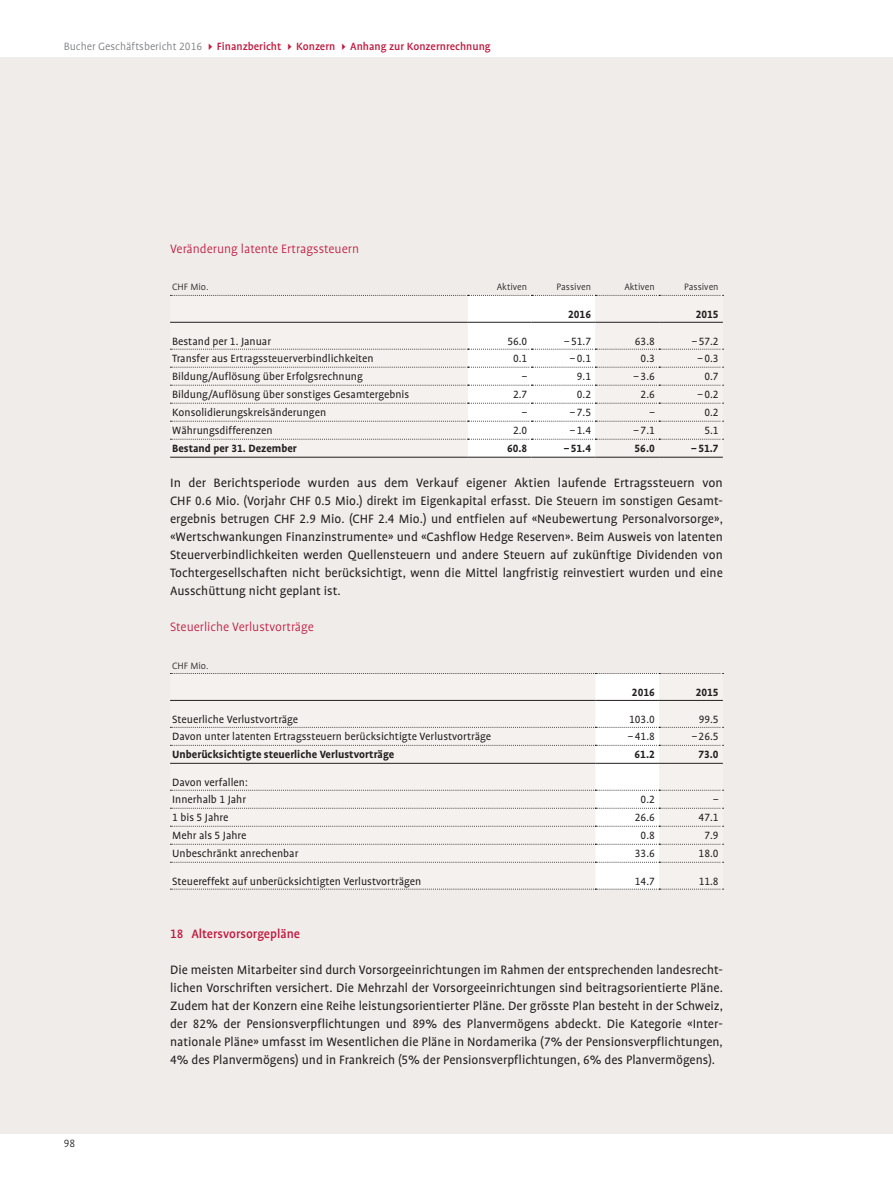
<style>
.page{position:relative;width:893px;height:1191px;background:#fff}
.page>*{position:absolute;margin:0;border:0;box-sizing:border-box;transform-origin:0 0}
.t1{font:13.8px/18px "Bucher Profile";color:#231f20;text-align:justify}
.t2{font:300 13.8px "Bucher Profile";color:#be1b40}
.t3{font:500 13.8px "Bucher Profile";color:#be1b40}
.t4{font:12px/17.7px "Bucher Profile";color:#231f20}
.t5{font:700 12px "Bucher Profile";color:#231f20}
.t6{font:500 12px "Bucher Profile";color:#be1b40}
.t7{font:300 12px "Bucher Profile";color:#231f20}
.t8{font:300 10.5px "Bucher Profile";color:#231f20}
.s1{font-weight:300;color:#76787b}
</style>
<div class="page">
<div style="left:0;top:57px;width:893px;height:1076px;background:#f0ece9"></div>
<svg style="left:170px;top:294px;width:554px;height:163px"></svg>
<hr style="left:170px;top:322px;width:298px;height:1px;background:#231f20">
<hr style="left:468px;top:322px;width:63px;height:1px;background:#231f20">
<hr style="left:531px;top:322px;width:64px;height:1px;background:#231f20">
<hr style="left:595px;top:322px;width:64px;height:1px;background:#231f20">
<hr style="left:659px;top:322px;width:64px;height:1px;background:#231f20">
<hr style="left:170px;top:457px;width:298px;height:1px;background:#231f20">
<hr style="left:468px;top:457px;width:63px;height:1px;background:#231f20">
<hr style="left:531px;top:457px;width:64px;height:1px;background:#231f20">
<hr style="left:595px;top:457px;width:64px;height:1px;background:#231f20">
<hr style="left:659px;top:457px;width:64px;height:1px;background:#231f20">
<svg style="left:170px;top:673px;width:554px;height:216px"></svg>
<hr style="left:170px;top:700px;width:425px;height:1px;background:#231f20">
<hr style="left:595px;top:700px;width:64px;height:1px;background:#231f20">
<hr style="left:659px;top:700px;width:64px;height:1px;background:#231f20">
<hr style="left:170px;top:763px;width:425px;height:1px;background:#231f20">
<hr style="left:595px;top:763px;width:64px;height:1px;background:#231f20">
<hr style="left:659px;top:763px;width:64px;height:1px;background:#231f20">
<p class="t6" style="left:64px;top:40px;width:429px"><span class="s1">Bucher Geschäftsbericht 2016</span> Finanzbericht Konzern Anhang zur Konzernrechnung</p>
<p class="t2" style="left:170px;top:242px;width:190px">Veränderung latente Ertragssteuern</p>
<p class="t8" style="left:172px;top:282px;width:38px">CHF Mio.</p>
<p class="t8" style="left:497px;top:282px;width:32px">Aktiven</p>
<p class="t8" style="left:557px;top:282px;width:36px">Passiven</p>
<p class="t8" style="left:624px;top:282px;width:32px">Aktiven</p>
<p class="t8" style="left:684px;top:282px;width:36px">Passiven</p>
<p class="t5" style="left:568px;top:308px;width:24px">2016</p>
<p class="t5" style="left:696px;top:308px;width:24px">2015</p>
<p class="t4" style="left:172px;top:332px;width:100px">Bestand per 1. Januar</p>
<p class="t4" style="left:507px;top:332px;width:21px">56.0</p>
<p class="t4" style="left:564px;top:332px;width:28px">– 51.7</p>
<p class="t4" style="left:635px;top:332px;width:21px">63.8</p>
<p class="t4" style="left:692px;top:332px;width:28px">– 57.2</p>
<p class="t4" style="left:172px;top:350px;width:203px">Transfer aus Ertragssteuerverbindlichkeiten</p>
<p class="t4" style="left:513px;top:350px;width:16px">0.1</p>
<p class="t4" style="left:570px;top:350px;width:23px">– 0.1</p>
<p class="t4" style="left:641px;top:350px;width:16px">0.3</p>
<p class="t4" style="left:697px;top:350px;width:23px">– 0.3</p>
<p class="t4" style="left:172px;top:368px;width:192px">Bildung/Auflösung über Erfolgsrechnung</p>
<p class="t4" style="left:522px;top:368px;width:7px">–</p>
<p class="t4" style="left:577px;top:368px;width:16px">9.1</p>
<p class="t4" style="left:634px;top:368px;width:23px">– 3.6</p>
<p class="t4" style="left:704px;top:368px;width:16px">0.7</p>
<p class="t4" style="left:172px;top:386px;width:238px">Bildung/Auflösung über sonstiges Gesamtergebnis</p>
<p class="t4" style="left:513px;top:386px;width:16px">2.7</p>
<p class="t4" style="left:577px;top:386px;width:16px">0.2</p>
<p class="t4" style="left:641px;top:386px;width:16px">2.6</p>
<p class="t4" style="left:697px;top:386px;width:23px">– 0.2</p>
<p class="t4" style="left:172px;top:404px;width:155px">Konsolidierungskreisänderungen</p>
<p class="t4" style="left:522px;top:404px;width:7px">–</p>
<p class="t4" style="left:570px;top:404px;width:23px">– 7.5</p>
<p class="t4" style="left:649px;top:404px;width:7px">–</p>
<p class="t4" style="left:704px;top:404px;width:16px">0.2</p>
<p class="t4" style="left:172px;top:422px;width:102px">Währungsdifferenzen</p>
<p class="t4" style="left:513px;top:422px;width:16px">2.0</p>
<p class="t4" style="left:570px;top:422px;width:23px">– 1.4</p>
<p class="t4" style="left:634px;top:422px;width:23px">– 7.1</p>
<p class="t4" style="left:704px;top:422px;width:16px">5.1</p>
<p class="t5" style="left:172px;top:442px;width:126px">Bestand per 31. Dezember</p>
<p class="t5" style="left:507px;top:442px;width:22px">60.8</p>
<p class="t5" style="left:564px;top:442px;width:29px">– 51.4</p>
<p class="t5" style="left:635px;top:442px;width:22px">56.0</p>
<p class="t5" style="left:691px;top:442px;width:29px">– 51.7</p>
<p class="t1" style="left:170px;top:474px;width:554px">In der Berichtsperiode wurden aus dem Verkauf eigener Aktien laufende Ertragssteuern von CHF 0.6 Mio. (Vorjahr CHF 0.5 Mio.) direkt im Eigenkapital erfasst. Die Steuern im sonstigen Gesamt&shy;ergebnis betrugen CHF 2.9 Mio. (CHF 2.4 Mio.) und entfielen auf «Neubewertung Personalvorsorge», «Wertschwankungen Finanzinstrumente» und «Cashflow Hedge Reserven». Beim Ausweis von latenten Steuerverbindlichkeiten werden Quellensteuern und andere Steuern auf zukünftige Dividenden von Tochtergesellschaften nicht berücksichtigt, wenn die Mittel langfristig reinvestiert wurden und eine Ausschüttung nicht geplant ist.</p>
<p class="t2" style="left:170px;top:620px;width:145px">Steuerliche Verlustvorträge</p>
<p class="t8" style="left:172px;top:660px;width:38px">CHF Mio.</p>
<p class="t5" style="left:632px;top:686px;width:24px">2016</p>
<p class="t5" style="left:696px;top:686px;width:24px">2015</p>
<p class="t4" style="left:172px;top:710px;width:128px">Steuerliche Verlustvorträge</p>
<p class="t4" style="left:629px;top:710px;width:27px">103.0</p>
<p class="t4" style="left:699px;top:710px;width:21px">99.5</p>
<p class="t4" style="left:172px;top:728px;width:320px">Davon unter latenten Ertragssteuern berücksichtigte Verlustvorträge</p>
<p class="t4" style="left:628px;top:728px;width:28px">– 41.8</p>
<p class="t4" style="left:692px;top:728px;width:28px">– 26.5</p>
<p class="t5" style="left:172px;top:748px;width:223px">Unberücksichtigte steuerliche Verlustvorträge</p>
<p class="t5" style="left:635px;top:748px;width:22px">61.2</p>
<p class="t5" style="left:698px;top:748px;width:22px">73.0</p>
<p class="t4" style="left:172px;top:773px;width:77px">Davon verfallen:<br>Innerhalb 1 Jahr</p>
<p class="t4" style="left:641px;top:791px;width:16px">0.2</p>
<p class="t4" style="left:713px;top:791px;width:7px">–</p>
<p class="t4" style="left:172px;top:809px;width:58px">1 bis 5 Jahre</p>
<p class="t4" style="left:635px;top:809px;width:21px">26.6</p>
<p class="t4" style="left:699px;top:809px;width:21px">47.1</p>
<p class="t4" style="left:172px;top:827px;width:76px">Mehr als 5 Jahre</p>
<p class="t4" style="left:641px;top:827px;width:16px">0.8</p>
<p class="t4" style="left:704px;top:827px;width:16px">7.9</p>
<p class="t4" style="left:172px;top:845px;width:128px">Unbeschränkt anrechenbar</p>
<p class="t4" style="left:635px;top:845px;width:21px">33.6</p>
<p class="t4" style="left:699px;top:845px;width:21px">18.0</p>
<p class="t4" style="left:172px;top:872px;width:251px">Steuereffekt auf unberücksichtigten Verlustvorträgen</p>
<p class="t4" style="left:635px;top:872px;width:21px">14.7</p>
<p class="t4" style="left:699px;top:872px;width:21px">11.8</p>
<p class="t7" style="left:64px;top:1137px;width:13px">98</p>
<p class="t3" style="left:170px;top:926px;width:132px">18 Altersvorsorgepläne</p>
<p class="t1" style="left:170px;top:960px;width:554px">Die meisten Mitarbeiter sind durch Vorsorgeeinrichtungen im Rahmen der entsprechenden landesrecht&shy;lichen Vorschriften versichert. Die Mehrzahl der Vorsorgeeinrichtungen sind beitragsorientierte Pläne.<br>Zudem hat der Konzern eine Reihe leistungsorientierter Pläne. Der grösste Plan besteht in der Schweiz, der 82% der Pensionsverpflichtungen und 89% des Planvermögens abdeckt. Die Kategorie «Inter&shy;nationale Pläne» umfasst im Wesentlichen die Pläne in Nordamerika (7% der Pensionsverpflichtungen, 4% des Planvermögens) und in Frankreich (5% der Pensionsverpflichtungen, 6% des Planvermögens).</p>
</div>
